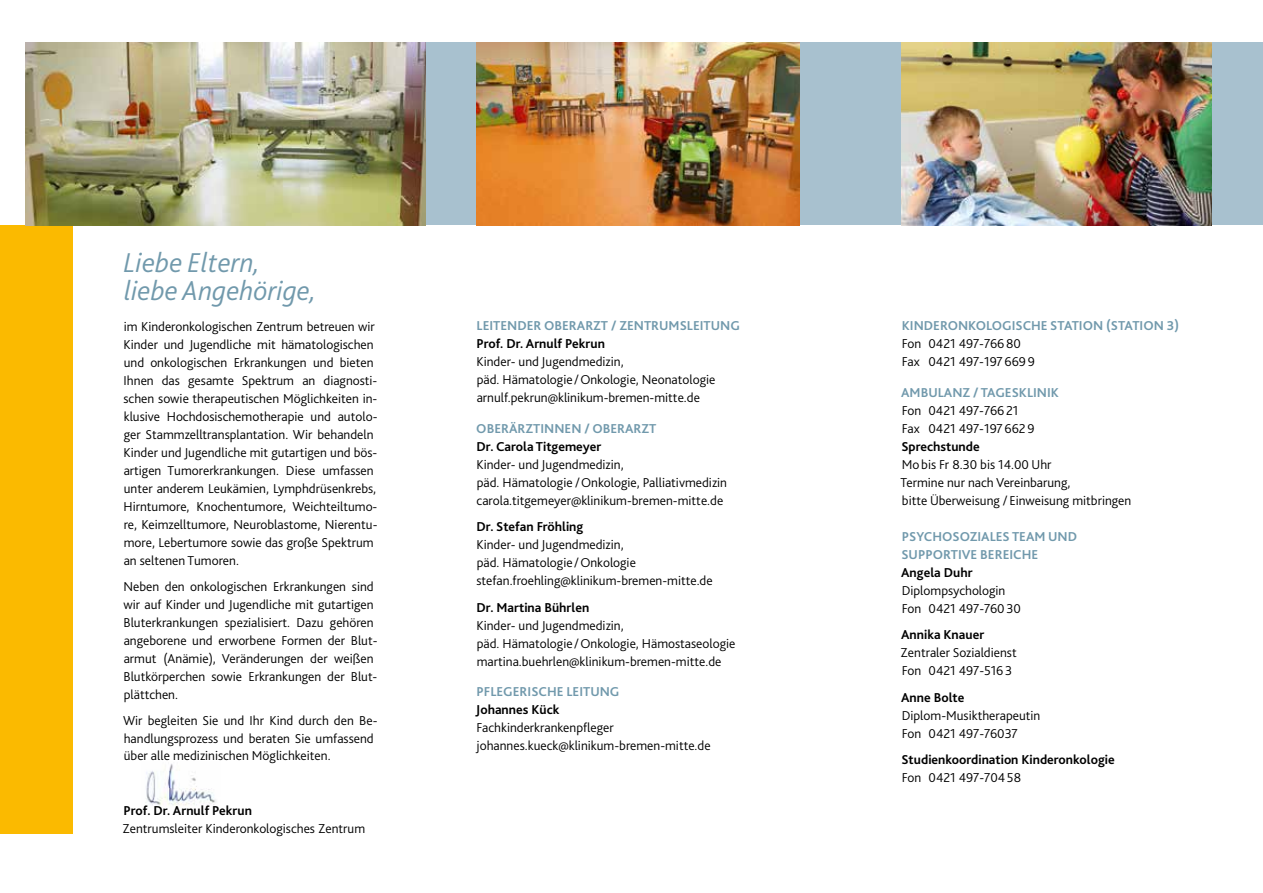
<style>
.page{position:relative;width:1263px;height:893px;background:#fff}
.page>*{position:absolute;margin:0;border:0;box-sizing:border-box;transform-origin:0 0}
.t1{font:italic 300 28.5px/28.2px "Bliss 2";color:#7199ac}
.t2{font:300 13.5px/18px "Bliss 2";color:#000}
.t3{font:700 13.5px "Bliss 2";color:#000}
.t4{font:700 13.5px/18px "Bliss 2";color:#7199ac}
</style>
<div class="page">
<div style="left:0;top:225px;width:72px;height:608px;background:#fbba00"></div>
<div style="left:26px;top:43px;width:1237px;height:182px;background:#a8c1cf"></div>
<img style="left:476px;top:43px;width:323px;height:182px">
<img style="left:901px;top:43px;width:311px;height:182px">
<img style="left:26px;top:43px;width:399px;height:182px">
<img style="left:146px;top:764px;width:70px;height:41px">
<h1 class="t1" style="left:124px;top:248px;width:194px">Liebe Eltern, liebe Angehörige,</h1>
<p class="t2" style="left:123px;top:317px;width:255px">im Kinderonkologischen Zentrum betreuen wir Kinder und Jugendliche mit hämatologischen und onkologischen Erkrankungen und bieten Ihnen das gesamte Spektrum an diagnosti&shy;schen sowie therapeutischen Möglichkeiten in&shy;klusive Hochdosischemotherapie und autolo&shy;ger Stammzelltransplantation. Wir behandeln Kinder und Jugendliche mit gutartigen und bös&shy;artigen Tumorerkrankungen. Diese umfassen unter anderem Leukämien, Lymphdrüsenkrebs, Hirntumore, Knochentumore, Weichteiltumo&shy;re, Keimzelltumore, Neuroblastome, Nierentu&shy;more, Lebertumore sowie das große Spektrum an seltenen Tumoren.</p>
<p class="t2" style="left:124px;top:577px;width:255px">Neben den onkologischen Erkrankungen sind wir auf Kinder und Jugendliche mit gutartigen Bluterkrankungen spezialisiert. Dazu gehören angeborene und erworbene Formen der Blut&shy;armut (Anämie), Veränderungen der weißen Blutkörperchen sowie Erkrankungen der Blut&shy;plättchen.</p>
<p class="t2" style="left:123px;top:711px;width:256px">Wir begleiten Sie und Ihr Kind durch den Be&shy;handlungsprozess und beraten Sie umfassend über alle medizinischen Möglichkeiten.</p>
<p class="t3" style="left:124px;top:802px;width:130px">Prof. Dr. Arnulf Pekrun</p>
<p class="t2" style="left:122px;top:819px;width:244px">Zentrumsleiter Kinderonkologisches Zentrum</p>
<p class="t4" style="left:477px;top:316px;width:265px">LEITENDER OBERARZT / ZENTRUMSLEITUNG</p>
<p class="t3" style="left:477px;top:335px;width:130px">Prof. Dr. Arnulf Pekrun</p>
<p class="t2" style="left:476px;top:352px;width:240px">Kinder- und Jugendmedizin,<br>päd. Hämatologie/Onkologie, Neonatologie arnulf.pekrun@klinikum-bremen-mitte.de</p>
<p class="t4" style="left:476px;top:419px;width:182px">OBERÄRZTINNEN / OBERARZT</p>
<p class="t3" style="left:477px;top:438px;width:126px">Dr. Carola Titgemeyer</p>
<p class="t2" style="left:476px;top:455px;width:252px">Kinder- und Jugendmedizin,<br>päd. Hämatologie /Onkologie, Palliativmedizin carola.titgemeyer@klinikum-bremen-mitte.de</p>
<p class="t3" style="left:477px;top:518px;width:108px">Dr. Stefan Fröhling</p>
<p class="t2" style="left:476px;top:535px;width:238px">Kinder- und Jugendmedizin,<br>päd. Hämatologie/Onkologie stefan.froehling@klinikum-bremen-mitte.de</p>
<p class="t3" style="left:477px;top:599px;width:114px">Dr. Martina Bührlen</p>
<p class="t2" style="left:476px;top:616px;width:260px">Kinder- und Jugendmedizin,<br>päd. Hämatologie/Onkologie, Hämostaseologie martina.buehrlen@klinikum-bremen-mitte.de</p>
<p class="t4" style="left:477px;top:683px;width:144px">PFLEGERISCHE LEITUNG</p>
<p class="t3" style="left:476px;top:701px;width:85px">Johannes Kück</p>
<p class="t2" style="left:476px;top:719px;width:236px">Fachkinderkrankenpfleger johannes.kueck@klinikum-bremen-mitte.de</p>
<p class="t4" style="left:902px;top:316px;width:279px">KINDERONKOLOGISCHE STATION (STATION 3)</p>
<p class="t2" style="left:902px;top:334px;width:135px">Fon 0421 497-76680<br>Fax 0421 497-1976699</p>
<p class="t4" style="left:901px;top:383px;width:159px">AMBULANZ / TAGESKLINIK</p>
<p class="t2" style="left:902px;top:401px;width:134px">Fon 0421 497-76621<br>Fax 0421 497-1976629</p>
<p class="t3" style="left:901px;top:438px;width:80px">Sprechstunde</p>
<p class="t2" style="left:900px;top:455px;width:232px">Mo bis Fr 8.30 bis 14.00 Uhr<br>Termine nur nach Vereinbarung,<br>bitte Überweisung / Einweisung mitbringen</p>
<p class="t4" style="left:901px;top:527px;width:177px">PSYCHOSOZIALES TEAM UND<br>SUPPORTIVE BEREICHE</p>
<p class="t3" style="left:901px;top:564px;width:73px">Angela Duhr</p>
<p class="t2" style="left:902px;top:581px;width:121px">Diplompsychologin<br>Fon 0421 497-76030</p>
<p class="t3" style="left:901px;top:626px;width:85px">Annika Knauer</p>
<p class="t2" style="left:900px;top:643px;width:118px">Zentraler Sozialdienst<br>Fon 0421 497-5163</p>
<p class="t3" style="left:901px;top:689px;width:65px">Anne Bolte</p>
<p class="t2" style="left:902px;top:706px;width:140px">Diplom-Musiktherapeutin<br>Fon 0421 497-76037</p>
<p class="t3" style="left:901px;top:751px;width:215px">Studienkoordination Kinderonkologie</p>
<p class="t2" style="left:902px;top:768px;width:121px">Fon 0421 497-70458</p>
</div>
